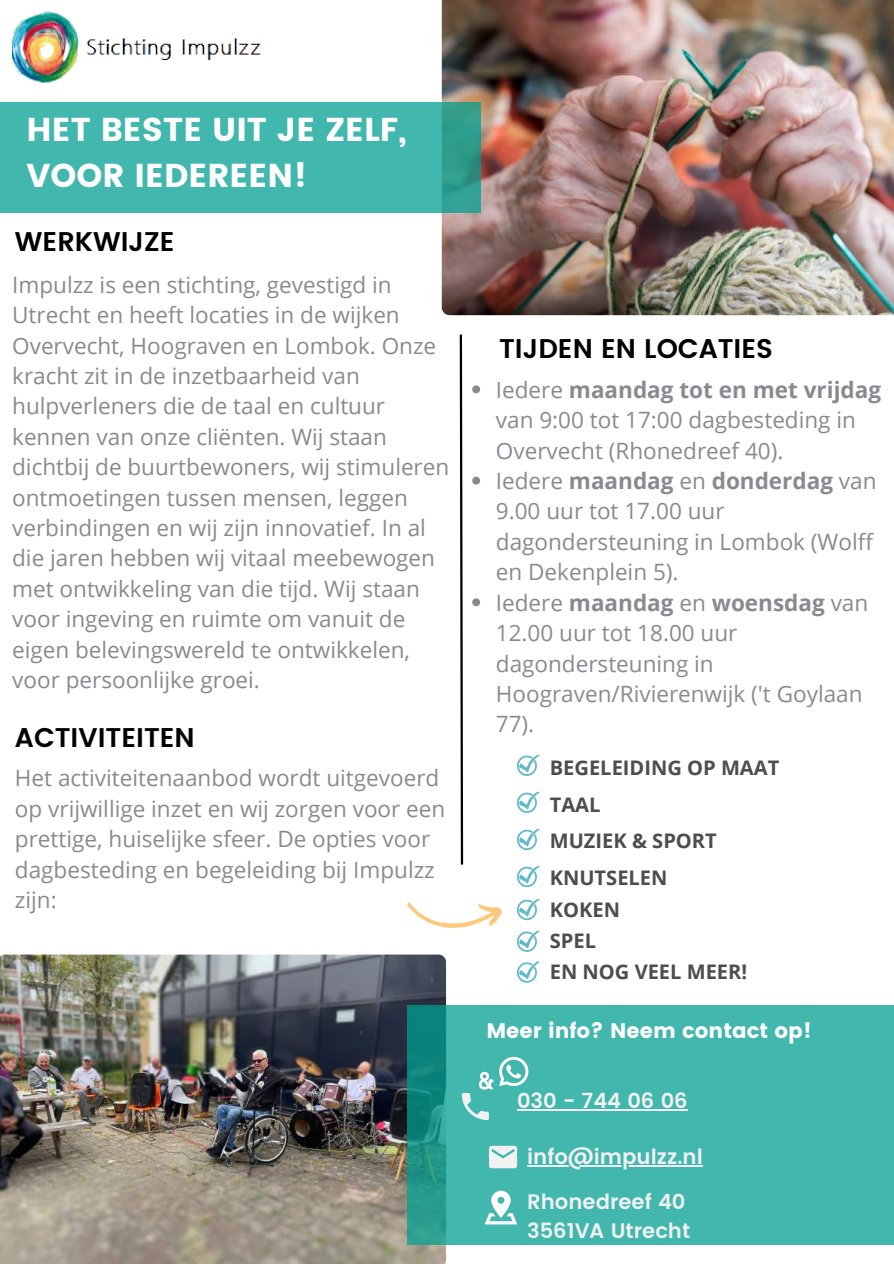
<style>
.page{position:relative;width:894px;height:1264px;background:#fff}
.page>*{position:absolute;margin:0;border:0;box-sizing:border-box;transform-origin:0 0}
.t1{font:33px/46.2px "Poppins";color:#fff}
.t2{font:600 27px "Poppins";color:#000}
.t3{font:22.5px/30.5px "Open Sans";color:#8b8892}
.t4{font:600 21px/44.8px "Poppins";color:#f1f1f1}
.t5{font:21px "Poppins";color:#fff}
.t6{font:700 20.1px/36.5px "Open Sans";color:#4d4c50}
.s1{font-weight:700}
</style>
<div class="page">
<img style="left:0;top:954px;width:446px;height:309px">
<svg style="left:407px;top:1005px;width:486px;height:240px;background:#3eb3a9"></svg>
<img style="left:441px;top:0;width:452px;height:315px">
<svg style="left:0;top:102px;width:480px;height:111px;background:#3fb4aa"></svg>
<svg style="left:517px;top:754px;width:22px;height:22px"></svg>
<svg style="left:517px;top:791px;width:22px;height:22px"></svg>
<svg style="left:517px;top:828px;width:22px;height:22px"></svg>
<svg style="left:517px;top:865px;width:22px;height:22px"></svg>
<svg style="left:459px;top:334px;width:5px;height:531px"></svg>
<svg style="left:517px;top:898px;width:22px;height:22px"></svg>
<svg style="left:517px;top:930px;width:22px;height:21px"></svg>
<img style="left:12px;top:11px;width:249px;height:73px">
<svg style="left:489px;top:1145px;width:28px;height:23px"></svg>
<svg style="left:484px;top:1190px;width:33px;height:34px"></svg>
<svg style="left:517px;top:961px;width:22px;height:21px"></svg>
<svg style="left:499px;top:1056px;width:29px;height:30px"></svg>
<svg style="left:461px;top:1071px;width:32px;height:48px"></svg>
<svg style="left:407px;top:902px;width:95px;height:26px"></svg>
<hr style="left:517px;top:1109px;width:170px;height:1px;background:#f1f1f1">
<hr style="left:527px;top:1165px;width:175px;height:1px;background:#f1f1f1">
<svg style="left:472px;top:385px;width:8px;height:8px"></svg>
<svg style="left:472px;top:476px;width:8px;height:8px"></svg>
<svg style="left:472px;top:598px;width:8px;height:8px"></svg>
<h1 class="t1" style="left:27px;top:107px;width:381px">HET BESTE UIT JE ZELF,<br>VOOR IEDEREEN!</h1>
<p class="t2" style="left:15px;top:225px;width:161px">WERKWIJZE</p>
<p class="t3" style="left:12px;top:269px;width:438px">Impulzz is een stichting, gevestigd in Utrecht en heeft locaties in de wijken Overvecht, Hoograven en Lombok. Onze kracht zit in de inzetbaarheid van hulpverleners die de taal en cultuur kennen van onze cliënten. Wij staan dichtbij de buurtbewoners, wij stimuleren ontmoetingen tussen mensen, leggen verbindingen en wij zijn innovatief. In al die jaren hebben wij vitaal meebewogen met ontwikkeling van die tijd. Wij staan voor ingeving en ruimte om vanuit de eigen belevingswereld te ontwikkelen, voor persoonlijke groei.</p>
<p class="t2" style="left:499px;top:333px;width:275px">TIJDEN EN LOCATIES</p>
<p class="t3" style="left:495px;top:374px;width:386px">Iedere <span class="s1">maandag tot en met vrijdag </span>van 9:00 tot 17:00 dagbesteding in<br>Overvecht (Rhonedreef 40).<br>Iedere <span class="s1">maandag</span> en <span class="s1">donderdag</span> van<br>9.00 uur tot 17.00 uur dagondersteuning in Lombok (Wolff en Dekenplein 5).<br>Iedere <span class="s1">maandag</span> en <span class="s1">woensdag</span> van<br>12.00 uur tot 18.00 uur dagondersteuning in<br>Hoograven/Rivierenwijk ('t Goylaan<br>77).</p>
<p class="t2" style="left:15px;top:721px;width:181px">ACTIVITEITEN</p>
<p class="t3" style="left:15px;top:762px;width:432px">Het activiteitenaanbod wordt uitgevoerd op vrijwillige inzet en wij zorgen voor een prettige, huiselijke sfeer. De opties voor dagbesteding en begeleiding bij Impulzz zijn:</p>
<p class="t6" style="left:549px;top:749px;width:231px">BEGELEIDING OP MAAT<br>TAAL</p>
<p class="t6" style="left:549px;top:822px;width:168px">MUZIEK &amp; SPORT</p>
<p class="t6" style="left:549px;top:859px;width:119px">KNUTSELEN</p>
<p class="t6" style="left:549px;top:893px;width:72px;line-height:31.5px">KOKEN<br>SPEL</p>
<p class="t6" style="left:549px;top:952px;width:199px">EN NOG VEEL MEER!</p>
<p class="t5" style="left:486px;top:1018px;width:327px">Meer info? Neem contact op!</p>
<p class="t4" style="left:517px;top:1078px;width:172px">030 - 744 06 06</p>
<p class="t4" style="left:527px;top:1134px;width:177px">info@impulzz.nl<br>Rhonedreef 40</p>
<p class="t4" style="left:527px;top:1208px;width:165px">3561VA Utrecht</p>
</div>
